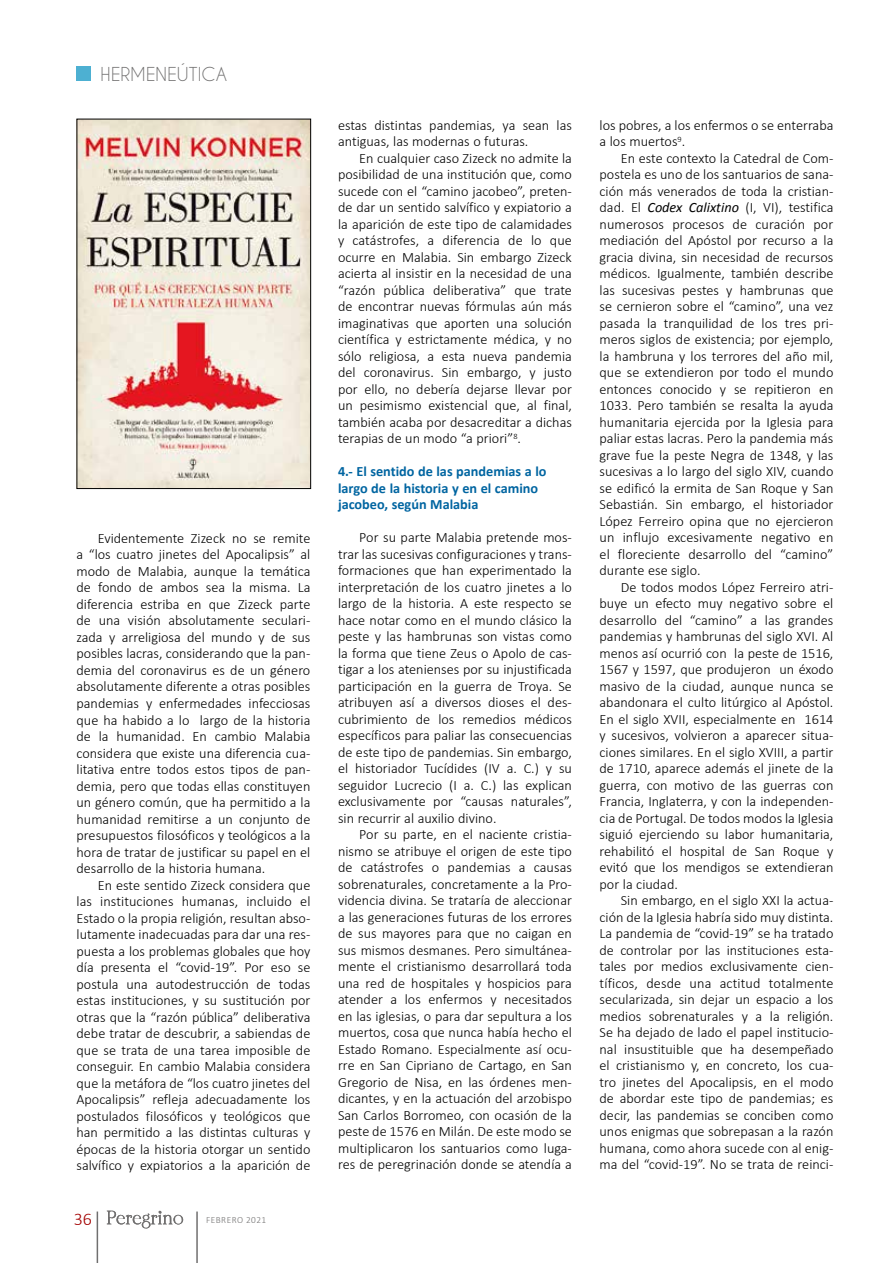
<style>
.page{position:relative;width:893px;height:1263px;background:#fff}
.page>*{position:absolute;margin:0;border:0;box-sizing:border-box;transform-origin:0 0}
.t1{font:18px "Caviar Dreams";letter-spacing:.01em;color:#706f6f}
.t2{font:300 18px "Calibri";color:#a30000}
.t3{font:300 14.25px/16.5px "Calibri";color:#000;text-align:justify}
.t4{font:700 14.25px/16.5px "Calibri";color:#0065a1}
.t5{font:300 9.45px "Calibri";letter-spacing:.05em;color:#706f6f}
.s1{font-weight:400;font-style:italic}
</style>
<div class="page">
<div style="left:77px;top:66px;width:14px;height:15px;background:#4db0d2"></div>
<hr style="left:97px;top:1211px;width:1px;height:52px;background:#706f6f">
<hr style="left:196px;top:1211px;width:2px;height:52px;background:#706f6f">
<svg style="left:107px;top:1211px;width:76px;height:18px"></svg>
<img style="left:79px;top:121px;width:230px;height:366px">
<div style="left:77px;top:119px;width:234px;height:370px;border:1px solid #000"></div>
<p class="t1" style="left:101px;top:63px;width:128px">HERMENEÚTICA</p>
<p class="t3" style="left:77px;top:530px;width:235px;text-indent:21px">Evidentemente Zizeck no se remite a “los cuatro jinetes del Apocalipsis” al modo de Malabia, aunque la temática de fondo de ambos sea la misma. La diferencia estriba en que Zizeck parte de una visión absolutamente seculari&shy;zada y arreligiosa del mundo y de sus posibles lacras, considerando que la pan&shy;demia del coronavirus es de un género absolutamente diferente a otras posibles pandemias y enfermedades infecciosas que ha habido a lo largo de la historia de la humanidad. En cambio Malabia considera que existe una diferencia cua&shy;litativa entre todos estos tipos de pan&shy;demia, pero que todas ellas constituyen un género común, que ha permitido a la humanidad remitirse a un conjunto de presupuestos filosóficos y teológicos a la hora de tratar de justificar su papel en el desarrollo de la historia humana.</p>
<p class="t3" style="left:77px;top:876px;width:235px;text-indent:21px">En este sentido Zizeck considera que las instituciones humanas, incluido el Estado o la propia religión, resultan abso&shy;lutamente inadecuadas para dar una res&shy;puesta a los problemas globales que hoy día presenta el “covid-19”. Por eso se postula una autodestrucción de todas estas instituciones, y su sustitución por otras que la “razón pública” deliberativa debe tratar de descubrir, a sabiendas de que se trata de una tarea imposible de conseguir. En cambio Malabia considera que la metáfora de “los cuatro jinetes del Apocalipsis” refleja adecuadamente los postulados filosóficos y teológicos que han permitido a las distintas culturas y épocas de la historia otorgar un sentido salvífico y expiatorios a la aparición de</p>
<p class="t2" style="left:74px;top:1208px;width:20px">36</p>
<p class="t5" style="left:206px;top:1214px;width:62px">FEBRERO 2021</p>
<p class="t3" style="left:338px;top:117px;width:235px">estas distintas pandemias, ya sean las antiguas, las modernas o futuras.</p>
<p class="t3" style="left:338px;top:150px;width:235px;text-indent:21px">En cualquier caso Zizeck no admite la posibilidad de una institución que, como sucede con el “camino jacobeo”, preten&shy;de dar un sentido salvífico y expiatorio a la aparición de este tipo de calamidades y catástrofes, a diferencia de lo que ocurre en Malabia. Sin embargo Zizeck acierta al insistir en la necesidad de una “razón pública deliberativa” que trate de encontrar nuevas fórmulas aún más imaginativas que aporten una solución científica y estrictamente médica, y no sólo religiosa, a esta nueva pandemia del coronavirus. Sin embargo, y justo por ello, no debería dejarse llevar por un pesimismo existencial que, al final, también acaba por desacreditar a dichas terapias de un modo “a priori”<sup>8</sup>.</p>
<p class="t4" style="left:338px;top:463px;width:210px">4.- El sentido de las pandemias a lo largo de la historia y en el camino jacobeo, según Malabia</p>
<p class="t3" style="left:338px;top:529px;width:235px;text-indent:21px">Por su parte Malabia pretende mos&shy;trar las sucesivas configuraciones y trans&shy;formaciones que han experimentado la interpretación de los cuatro jinetes a lo largo de la historia. A este respecto se hace notar como en el mundo clásico la peste y las hambrunas son vistas como la forma que tiene Zeus o Apolo de cas&shy;tigar a los atenienses por su injustificada participación en la guerra de Troya. Se atribuyen así a diversos dioses el des&shy;cubrimiento de los remedios médicos específicos para paliar las consecuencias de este tipo de pandemias. Sin embargo, el historiador Tucídides (IV a. C.) y su seguidor Lucrecio (I a. C.) las explican exclusivamente por “causas naturales”, sin recurrir al auxilio divino.</p>
<p class="t3" style="left:338px;top:826px;width:235px;text-indent:21px">Por su parte, en el naciente cristia&shy;nismo se atribuye el origen de este tipo de catástrofes o pandemias a causas sobrenaturales, concretamente a la Pro&shy;videncia divina. Se trataría de aleccionar a las generaciones futuras de los errores de sus mayores para que no caigan en sus mismos desmanes. Pero simultánea&shy;mente el cristianismo desarrollará toda una red de hospitales y hospicios para atender a los enfermos y necesitados en las iglesias, o para dar sepultura a los muertos, cosa que nunca había hecho el Estado Romano. Especialmente así ocu&shy;rre en San Cipriano de Cartago, en San Gregorio de Nisa, en las órdenes men&shy;dicantes, y en la actuación del arzobispo San Carlos Borromeo, con ocasión de la peste de 1576 en Milán. De este modo se multiplicaron los santuarios como luga&shy;res de peregrinación donde se atendía a</p>
<p class="t3" style="left:600px;top:117px;width:235px">los pobres, a los enfermos o se enterraba a los muertos<sup>9</sup>.</p>
<p class="t3" style="left:600px;top:150px;width:235px;text-indent:21px">En este contexto la Catedral de Com&shy;postela es uno de los santuarios de sana&shy;ción más venerados de toda la cristian&shy;dad. El <span class="s1">Codex Calixtino</span> (I, VI), testifica numerosos procesos de curación por mediación del Apóstol por recurso a la gracia divina, sin necesidad de recursos médicos. Igualmente, también describe las sucesivas pestes y hambrunas que se cernieron sobre el “camino”, una vez pasada la tranquilidad de los tres pri&shy;meros siglos de existencia; por ejemplo, la hambruna y los terrores del año mil, que se extendieron por todo el mundo entonces conocido y se repitieron en 1033. Pero también se resalta la ayuda humanitaria ejercida por la Iglesia para paliar estas lacras. Pero la pandemia más grave fue la peste Negra de 1348, y las sucesivas a lo largo del siglo XIV, cuando se edificó la ermita de San Roque y San Sebastián. Sin embargo, el historiador López Ferreiro opina que no ejercieron un influjo excesivamente negativo en el floreciente desarrollo del “camino” durante ese siglo.</p>
<p class="t3" style="left:600px;top:579px;width:235px;text-indent:21px">De todos modos López Ferreiro atri&shy;buye un efecto muy negativo sobre el desarrollo del “camino” a las grandes pandemias y hambrunas del siglo XVI. Al menos así ocurrió con la peste de 1516, 1567 y 1597, que produjeron un éxodo masivo de la ciudad, aunque nunca se abandonara el culto litúrgico al Apóstol.<br>En el siglo XVII, especialmente en 1614 y sucesivos, volvieron a aparecer situa&shy;ciones similares. En el siglo XVIII, a partir de 1710, aparece además el jinete de la guerra, con motivo de las guerras con Francia, Inglaterra, y con la independen&shy;cia de Portugal. De todos modos la Iglesia siguió ejerciendo su labor humanitaria, rehabilitó el hospital de San Roque y evitó que los mendigos se extendieran por la ciudad.</p>
<p class="t3" style="left:600px;top:892px;width:235px;text-indent:21px">Sin embargo, en el siglo XXI la actua&shy;ción de la Iglesia habría sido muy distinta.<br>La pandemia de “covid-19” se ha tratado de controlar por las instituciones esta&shy;tales por medios exclusivamente cien&shy;tíficos, desde una actitud totalmente secularizada, sin dejar un espacio a los medios sobrenaturales y a la religión.<br>Se ha dejado de lado el papel institucio&shy;nal insustituible que ha desempeñado el cristianismo y, en concreto, los cua&shy;tro jinetes del Apocalipsis, en el modo de abordar este tipo de pandemias; es decir, las pandemias se conciben como unos enigmas que sobrepasan a la razón humana, como ahora sucede con al enig&shy;ma del “covid-19”. No se trata de reinci-</p>
</div>
